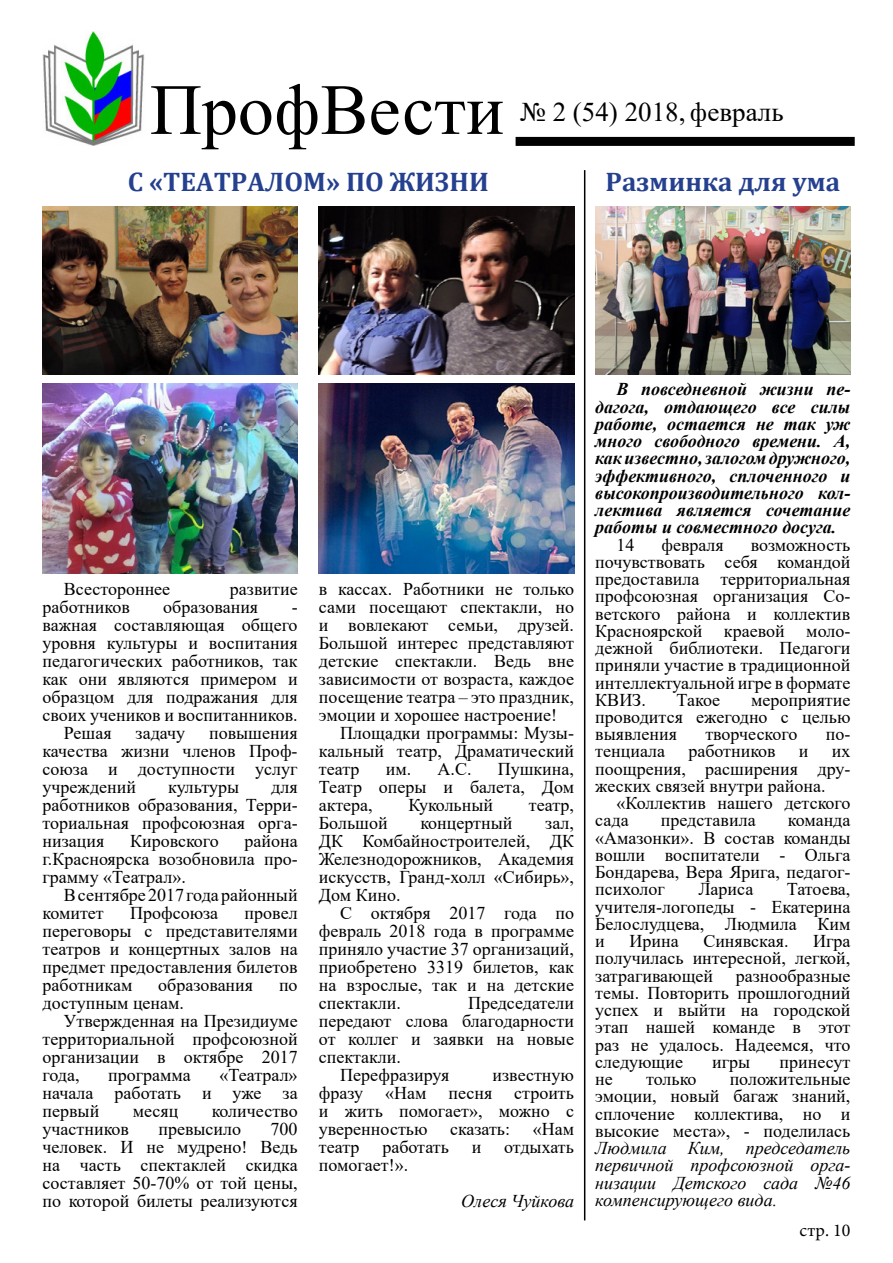
<style>
.page{position:relative;width:893px;height:1263px;background:#fff}
.page>*{position:absolute;margin:0;border:0;box-sizing:border-box;transform-origin:0 0}
.t1{font:72px "Times New Roman";color:#000}
.t2{font:700 27px "Cambria";color:#25408f}
.t3{font:27px "Times New Roman";color:#000}
.t4{font:18px/18px "Times New Roman";color:#000;text-align:justify}
.t5{font:italic 700 18px/17.2px "Times New Roman";color:#000;text-align:justify}
.t6{font:italic 18px/17.2px "Times New Roman";color:#000;text-align:justify}
.t7{font:18px "Minion Pro";color:#000}
</style>
<div class="page">
<img style="left:43px;top:32px;width:102px;height:114px">
<div style="left:516px;top:137px;width:339px;height:9px;background:#000"></div>
<img style="left:43px;top:206px;width:255px;height:169px">
<img style="left:319px;top:206px;width:255px;height:168px">
<img style="left:43px;top:383px;width:255px;height:190px">
<img style="left:319px;top:383px;width:255px;height:190px">
<hr style="left:584px;top:170px;width:1px;height:1050px;background:#000">
<img style="left:595px;top:207px;width:255px;height:168px">
<h1 class="t1" style="left:150px;top:59px;width:356px">ПрофВести</h1>
<h2 class="t3" style="left:520px;top:93px;width:265px">№ 2 (54) 2018, февраль</h2>
<h2 class="t2" style="left:128px;top:163px;width:362px">С «ТЕАТРАЛОМ» ПО ЖИЗНИ</h2>
<h2 class="t2" style="left:605px;top:163px;width:236px">Разминка для ума</h2>
<p class="t4" style="left:64px;top:579px;width:108px">Всестороннее</p>
<p class="t4" style="left:230px;top:579px;width:69px">развитие</p>
<p class="t4" style="left:43px;top:597px;width:89px">работников</p>
<p class="t4" style="left:163px;top:597px;width:96px">образования</p>
<p class="t4" style="left:292px;top:597px;width:7px">-</p>
<p class="t4" style="left:43px;top:615px;width:257px">важная составляющая общего</p>
<p class="t4" style="left:43px;top:633px;width:257px">уровня культуры и воспитания</p>
<p class="t4" style="left:43px;top:651px;width:257px">педагогических работников, так</p>
<p class="t4" style="left:43px;top:669px;width:257px">как они являются примером и</p>
<p class="t4" style="left:43px;top:687px;width:257px">образцом для подражания для</p>
<p class="t4" style="left:43px;top:705px;width:257px">своих учеников и воспитанников.</p>
<p class="t4" style="left:64px;top:723px;width:49px">Решая</p>
<p class="t4" style="left:136px;top:723px;width:51px">задачу</p>
<p class="t4" style="left:43px;top:723px;width:257px;text-indent:167px">повышения качества жизни членов Проф&shy;союза и доступности услуг учреждений</p>
<p class="t4" style="left:168px;top:777px;width:72px">культуры</p>
<p class="t4" style="left:43px;top:777px;width:257px;text-indent:229px">для работников образования, Терри&shy;ториальная профсоюзная орга&shy;низация</p>
<p class="t4" style="left:130px;top:831px;width:90px">Кировского</p>
<p class="t4" style="left:43px;top:831px;width:257px;text-indent:202px">района г.Красноярска возобновила про&shy;грамму «Театрал».</p>
<p class="t4" style="left:43px;top:885px;width:257px;text-indent:21px">В сентябре 2017 года районный комитет</p>
<p class="t4" style="left:130px;top:903px;width:90px">Профсоюза</p>
<p class="t4" style="left:43px;top:903px;width:257px;text-indent:202px">провел переговоры с представителями театров и концертных залов на предмет предоставления билетов работникам</p>
<p class="t4" style="left:158px;top:975px;width:96px">образования</p>
<p class="t4" style="left:279px;top:975px;width:20px">по</p>
<p class="t4" style="left:43px;top:993px;width:143px">доступным ценам.</p>
<p class="t4" style="left:64px;top:1011px;width:235px">Утвержденная на Президиуме</p>
<p class="t4" style="left:43px;top:1029px;width:257px">территориальной профсоюзной</p>
<p class="t4" style="left:43px;top:1047px;width:257px">организации в октябре 2017</p>
<p class="t4" style="left:43px;top:1065px;width:39px">года,</p>
<p class="t4" style="left:108px;top:1065px;width:84px">программа</p>
<p class="t4" style="left:43px;top:1065px;width:257px;text-indent:177px">«Театрал» начала работать и уже за первый</p>
<p class="t4" style="left:133px;top:1101px;width:47px">месяц</p>
<p class="t4" style="left:212px;top:1101px;width:87px">количество</p>
<p class="t4" style="left:43px;top:1119px;width:257px;text-indent:228px">700 человек. И не мудрено! Ведь на часть спектаклей скидка составляет 50-70% от той цены, по которой билеты реализуются</p>
<p class="t4" style="left:43px;top:1119px;width:88px">участников</p>
<p class="t4" style="left:158px;top:1119px;width:84px">превысило</p>
<p class="t4" style="left:319px;top:579px;width:257px">в кассах. Работники не только</p>
<p class="t4" style="left:319px;top:597px;width:257px">сами посещают спектакли, но</p>
<p class="t4" style="left:319px;top:615px;width:257px">и вовлекают семьи, друзей.</p>
<p class="t4" style="left:319px;top:633px;width:257px">Большой интерес представляют</p>
<p class="t4" style="left:319px;top:651px;width:257px">детские спектакли. Ведь вне</p>
<p class="t4" style="left:319px;top:669px;width:257px">зависимости от возраста, каждое</p>
<p class="t4" style="left:319px;top:687px;width:257px">посещение театра – это праздник,</p>
<p class="t4" style="left:319px;top:705px;width:240px">эмоции и хорошее настроение!</p>
<p class="t4" style="left:340px;top:723px;width:235px">Площадки программы: Музы-</p>
<p class="t4" style="left:319px;top:741px;width:257px">кальный театр, Драматический</p>
<p class="t4" style="left:319px;top:759px;width:42px">театр</p>
<p class="t4" style="left:386px;top:759px;width:87px">им. А.С.</p>
<p class="t4" style="left:319px;top:759px;width:257px;text-indent:179px">Пушкина, Театр оперы и балета, Дом актера,</p>
<p class="t4" style="left:408px;top:795px;width:86px">Кукольный</p>
<p class="t4" style="left:529px;top:795px;width:47px">театр,</p>
<p class="t4" style="left:319px;top:813px;width:70px">Большой</p>
<p class="t4" style="left:420px;top:813px;width:94px">концертный</p>
<p class="t4" style="left:319px;top:813px;width:257px;text-indent:226px">зал, ДК Комбайностроителей, ДК Железнодорожников, Академия искусств, Гранд-холл «Сибирь», Дом Кино.</p>
<p class="t4" style="left:319px;top:903px;width:257px;text-indent:21px">С октября 2017 года по февраль 2018 года в программе приняло участие 37 организаций, приобретено 3319 билетов, как на взрослые, так и на детские спектакли.</p>
<p class="t4" style="left:468px;top:993px;width:108px">Председатели</p>
<p class="t4" style="left:319px;top:1011px;width:257px">передают слова благодарности</p>
<p class="t4" style="left:319px;top:1029px;width:257px">от коллег и заявки на новые</p>
<p class="t4" style="left:319px;top:1047px;width:84px">спектакли.</p>
<p class="t4" style="left:340px;top:1065px;width:111px">Перефразируя</p>
<p class="t4" style="left:319px;top:1065px;width:257px;text-indent:174px">известную фразу «Нам песня строить и жить помогает», можно с уверенностью сказать: «Нам театр</p>
<p class="t4" style="left:382px;top:1137px;width:68px">работать</p>
<p class="t4" style="left:472px;top:1137px;width:11px">и</p>
<p class="t4" style="left:504px;top:1137px;width:72px">отдыхать</p>
<p class="t4" style="left:319px;top:1155px;width:91px">помогает!».</p>
<p class="t6" style="left:461px;top:1191px;width:114px">Олеся Чуйкова</p>
<p class="t5" style="left:595px;top:380px;width:257px;text-indent:21px">В повседневной жизни пе&shy;дагога, отдающего все силы работе, остается не так уж много свободного времени. А, как известно, залогом дружного, эффективного, сплоченного и высокопроизводительного кол&shy;лектива является сочетание работы и совместного досуга.</p>
<p class="t4" style="left:617px;top:535px;width:19px">14</p>
<p class="t4" style="left:661px;top:535px;width:64px">февраля</p>
<p class="t4" style="left:595px;top:535px;width:257px;line-height:17.2px;text-indent:155px">возможность почувствовать себя командой предоставила территориальная профсоюзная организация Со&shy;ветского района и коллектив Красноярской краевой моло&shy;дежной библиотеки. Педагоги приняли участие в традиционной интеллектуальной игре в формате КВИЗ.</p>
<p class="t4" style="left:677px;top:690px;width:45px">Такое</p>
<p class="t4" style="left:595px;top:690px;width:257px;line-height:17.2px;text-indent:156px">мероприятие проводится ежегодно с целью выявления</p>
<p class="t4" style="left:705px;top:725px;width:94px">творческого</p>
<p class="t4" style="left:826px;top:725px;width:26px">по-</p>
<p class="t4" style="left:595px;top:742px;width:71px">тенциала</p>
<p class="t4" style="left:688px;top:742px;width:89px">работников</p>
<p class="t4" style="left:799px;top:742px;width:11px">и</p>
<p class="t4" style="left:595px;top:742px;width:257px;line-height:17.2px;text-indent:236px">их поощрения, расширения дру&shy;жеских связей внутри района.</p>
<p class="t4" style="left:595px;top:794px;width:257px;line-height:17.2px;text-indent:21px">«Коллектив нашего детского сада</p>
<p class="t4" style="left:661px;top:811px;width:96px">представила</p>
<p class="t4" style="left:595px;top:811px;width:257px;line-height:17.2px;text-indent:193px">команда «Амазонки». В состав команды вошли воспитатели - Ольга Бондарева, Вера Ярига, педагог&shy;психолог</p>
<p class="t4" style="left:595px;top:880px;width:257px;line-height:17.2px;text-indent:191px">Татоева, учителя-логопеды - Екатерина Белослудцева, Людмила Ким и</p>
<p class="t4" style="left:698px;top:880px;width:57px">Лариса</p>
<p class="t4" style="left:629px;top:931px;width:51px">Ирина</p>
<p class="t4" style="left:703px;top:931px;width:87px">Синявская.</p>
<p class="t4" style="left:595px;top:932px;width:257px;line-height:17.2px;text-indent:218px">Игра получилась интересной, легкой, затрагивающей</p>
<p class="t4" style="left:595px;top:966px;width:257px;line-height:17.2px;text-indent:140px">разнообразные темы. Повторить прошлогодний успех и выйти на городской этап нашей команде в этот раз не удалось. Надеемся, что следующие</p>
<p class="t4" style="left:712px;top:1052px;width:40px">игры</p>
<p class="t4" style="left:779px;top:1052px;width:72px">принесут</p>
<p class="t4" style="left:595px;top:1070px;width:257px;line-height:17.2px;text-indent:134px">положительные эмоции, новый багаж знаний, сплочение коллектива, но и высокие места», - поделилась</p>
<p class="t6" style="left:595px;top:1139px;width:257px">Людмила Ким, председатель первичной профсоюзной орга&shy;низации Детского сада №46 компенсирующего вида.</p>
<p class="t4" style="left:595px;top:1069px;width:19px">не</p>
<p class="t4" style="left:646px;top:1069px;width:52px">только</p>
<p class="t7" style="left:799px;top:1218px;width:53px">стр. 10</p>
</div>
